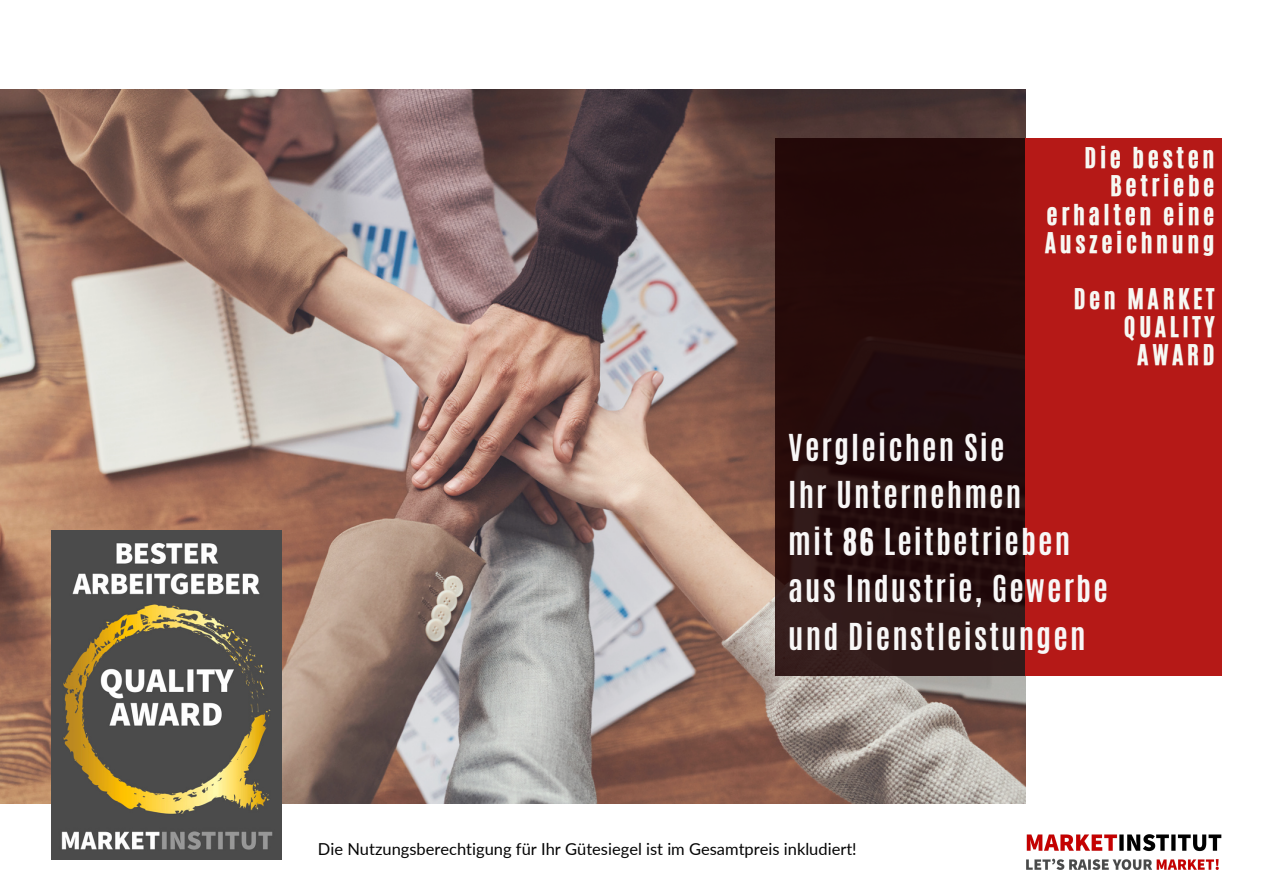
<style>
.page{position:relative;width:1263px;height:894px;background:#fff}
.page>*{position:absolute;margin:0;border:0;box-sizing:border-box;transform-origin:0 0}
.t1{font:700 30.9px "Antonio";letter-spacing:.07em;color:#f8f7f7}
.t2{font:24px/28px "CA Generated";letter-spacing:.15em;color:#f7f8f3;text-align:right}
.t3{font:16.5px "Lato";color:#040404}
.s1{font-family:"CA Generated";font-weight:400}
</style>
<div class="page">
<img style="left:0;top:89px;width:1025px;height:714px">
<img style="left:52px;top:530px;width:230px;height:329px">
<div style="left:775px;top:138px;width:251px;height:538px;background:linear-gradient(to bottom,#200505,#2c1616)"></div>
<div style="left:1025px;top:138px;width:197px;height:537px;background:#b51917"></div>
<img style="left:1026px;top:834px;width:195px;height:36px">
<p class="t2" style="left:1045px;top:144px;width:171px">Die besten<br>Betriebe erhalten eine<br>Auszeichnung</p>
<p class="t2" style="left:1074px;top:285px;width:142px">Den MARKET</p>
<p class="t2" style="left:1124px;top:313px;width:92px">QUALITY</p>
<p class="t2" style="left:1137px;top:341px;width:79px">AWARD</p>
<p class="t1" style="left:788px;top:425px;width:218px">Vergleichen Sie</p>
<p class="t1" style="left:788px;top:472px;width:234px">Ihr Unternehmen</p>
<p class="t1" style="left:788px;top:519px;width:284px">mit <span class="s1">86</span> Leitbetrieben</p>
<p class="t1" style="left:788px;top:567px;width:321px">aus Industrie, Gewerbe</p>
<p class="t1" style="left:788px;top:614px;width:299px">und Dienstleistungen</p>
<p class="t3" style="left:318px;top:838px;width:540px">Die Nutzungsberechtigung für Ihr Gütesiegel ist im Gesamtpreis inkludiert!</p>
</div>
